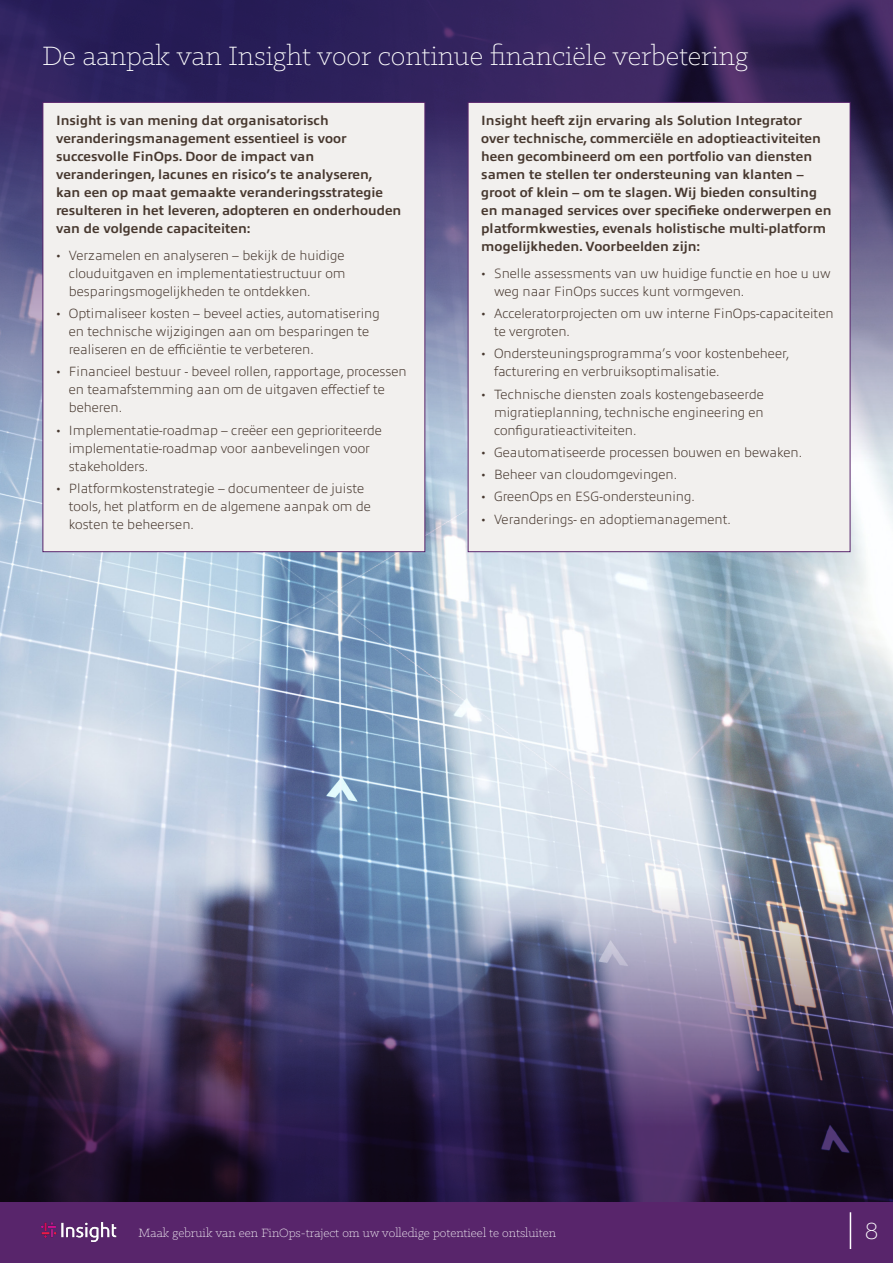
<style>
.page{position:relative;width:893px;height:1263px;background:#fff}
.page>*{position:absolute;margin:0;border:0;box-sizing:border-box;transform-origin:0 0}
.t1{font:300 30px "Klinic Slab";color:#fff}
.t2{font:300 27px "Klinic Slab";color:#fff}
.t3{font:200 13.5px/18px "Allumi Pro";color:#47382f}
.t4{font:700 13.5px/18px "Allumi Pro";color:#47382f}
.t5{font:300 13.5px "Klinic Slab";color:#fff}
.s1{font-family:"Klinic Slab";font-weight:400}
</style>
<div class="page">
<div style="left:0;top:1201px;width:893px;height:62px;background:#58256b"></div>
<img style="left:41px;top:1222px;width:76px;height:19px">
<hr style="left:850px;top:1212px;width:1px;height:37px;background:#fff">
<img style="left:0;top:507px;width:893px;height:349px">
<img style="left:0;top:856px;width:893px;height:345px">
<svg style="left:0;top:0;width:893px;height:507px;background:#4c4374"></svg>
<div style="left:43px;top:102px;width:382px;height:450px;background:#f2f0ee"></div>
<div style="left:468px;top:102px;width:382px;height:450px;background:#f2f0ee"></div>
<h1 class="t1" style="left:43px;top:37px;width:707px">De aanpak van Insight voor continue financiële verbetering</h1>
<p class="t4" style="left:56px;top:111px;width:347px">Insight is van mening dat organisatorisch veranderingsmanagement essentieel is voor succesvolle FinOps. Door de impact van veranderingen, lacunes en risico’s te analyseren,<br>kan een op maat gemaakte veranderingsstrategie resulteren in het leveren, adopteren en onderhouden van de volgende capaciteiten:</p>
<p class="t3" style="left:69px;top:245px;width:278px;text-align:justify;text-indent:-13px"><span class="s1">•</span> Verzamelen en analyseren – bekijk de huidige clouduitgaven en implementatiestructuur om besparingsmogelijkheden te ontdekken.</p>
<p class="t3" style="left:69px;top:303px;width:313px;text-indent:-13px"><span class="s1">•</span> Optimaliseer kosten – beveel acties, automatisering en technische wijzigingen aan om besparingen te realiseren en de efficiëntie te verbeteren.</p>
<p class="t3" style="left:69px;top:362px;width:339px;text-indent:-13px"><span class="s1">•</span> Financieel bestuur - beveel rollen, rapportage, processen en teamafstemming aan om de uitgaven effectief te beheren.</p>
<p class="t3" style="left:69px;top:420px;width:315px;text-indent:-13px"><span class="s1">•</span> Implementatie-roadmap – creëer een geprioriteerde implementatie-roadmap voor aanbevelingen voor stakeholders.</p>
<p class="t3" style="left:69px;top:478px;width:304px;text-indent:-13px"><span class="s1">•</span> Platformkostenstrategie – documenteer de juiste tools, het platform en de algemene aanpak om de kosten te beheersen.</p>
<p class="t4" style="left:481px;top:111px;width:352px">Insight heeft zijn ervaring als Solution Integrator over technische, commerciële en adoptieactiviteiten heen gecombineerd om een portfolio van diensten samen te stellen ter ondersteuning van klanten – groot of klein – om te slagen. Wij bieden consulting en managed services over specifieke onderwerpen en platformkwesties, evenals holistische multi-platform mogelijkheden. Voorbeelden zijn:</p>
<p class="t3" style="left:494px;top:263px;width:338px;text-indent:-13px"><span class="s1">•</span> Snelle assessments van uw huidige functie en hoe u uw weg naar FinOps succes kunt vormgeven.</p>
<p class="t3" style="left:494px;top:303px;width:341px;text-indent:-13px"><span class="s1">•</span> Acceleratorprojecten om uw interne FinOps-capaciteiten te vergroten.</p>
<p class="t3" style="left:494px;top:344px;width:297px;text-indent:-13px"><span class="s1">•</span> Ondersteuningsprogramma’s voor kostenbeheer, facturering en verbruiksoptimalisatie.</p>
<p class="t3" style="left:494px;top:384px;width:271px;text-align:justify;text-indent:-13px"><span class="s1">•</span> Technische diensten zoals kostengebaseerde migratieplanning, technische engineering en configuratieactiviteiten.</p>
<p class="t3" style="left:481px;top:442px;width:322px"><span class="s1">•</span> Geautomatiseerde processen bouwen en bewaken.</p>
<p class="t3" style="left:481px;top:464px;width:197px"><span class="s1">•</span> Beheer van cloudomgevingen.</p>
<p class="t3" style="left:481px;top:487px;width:215px"><span class="s1">•</span> GreenOps en ESG-ondersteuning.</p>
<p class="t3" style="left:481px;top:509px;width:251px"><span class="s1">•</span> Veranderings- en adoptiemanagement.</p>
<p class="t5" style="left:139px;top:1224px;width:419px">Maak gebruik van een FinOps-traject om uw volledige potentieel te ontsluiten</p>
<h2 class="t2" style="left:865px;top:1214px;width:15px">8</h2>
</div>
